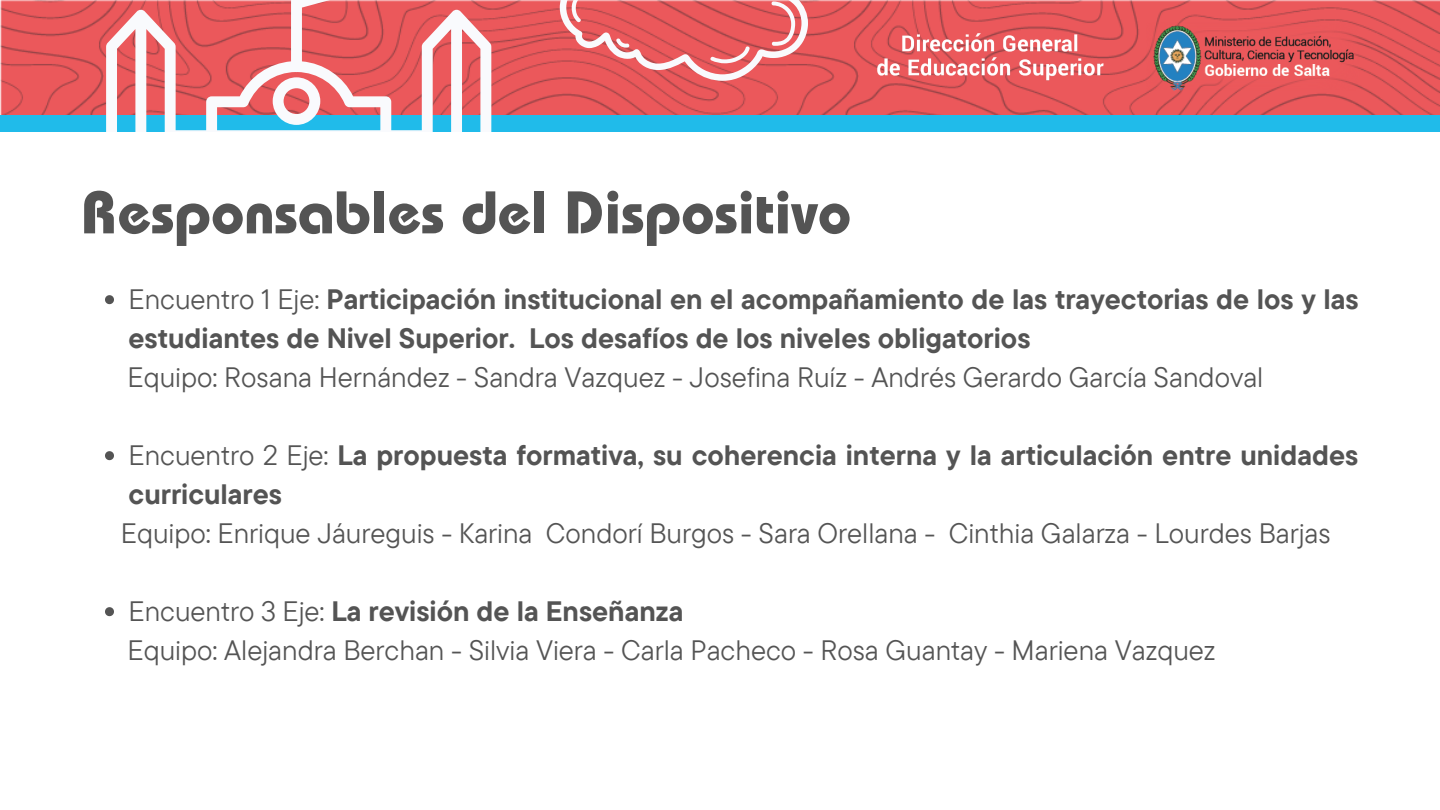
<style>
.page{position:relative;width:1440px;height:810px;background:#fff}
.page>*{position:absolute;margin:0;border:0;box-sizing:border-box;transform-origin:0 0}
.t1{font:700 60px "Bauhaus Pro";color:#545454}
.t2{font:700 28px/39px "TT Commons Pro";color:#545454}
.t3{font:28px "TT Commons Pro";color:#545454}
.s1{font-weight:400}
</style>
<div class="page">
<img style="left:0;top:0;width:1440px;height:115px">
<div style="left:0;top:115px;width:1439px;height:17px;background:#20bbea"></div>
<svg style="left:106px;top:0;width:385px;height:132px;fill:#eb585b"></svg>
<img style="left:1147px;top:23px;width:212px;height:69px">
<img style="left:876px;top:32px;width:228px;height:51px">
<svg style="left:560px;top:0;width:248px;height:81px;background:#e76e71"></svg>
<svg style="left:105px;top:295px;width:9px;height:9px"></svg>
<svg style="left:105px;top:451px;width:9px;height:9px"></svg>
<svg style="left:105px;top:607px;width:9px;height:9px"></svg>
<h1 class="t1" style="left:81px;top:191px;width:772px">Responsables del Dispositivo</h1>
<p class="t2" style="left:129px;top:279px;width:1232px"><span class="s1">Encuentro 1 Eje:</span> Participación institucional en el acompañamiento de las trayectorias de los y las estudiantes de Nivel Superior. Los desafíos de los niveles obligatorios</p>
<p class="t3" style="left:128px;top:359px;width:1137px">Equipo: Rosana Hernández - Sandra Vazquez - Josefina Ruíz - Andrés Gerardo García Sandoval</p>
<p class="t2" style="left:129px;top:435px;width:1231px"><span class="s1">Encuentro 2 Eje:</span> La propuesta formativa, su coherencia interna y la articulación entre unidades curriculares</p>
<p class="t3" style="left:121px;top:515px;width:1211px">Equipo: Enrique Jáureguis - Karina Condorí Burgos - Sara Orellana - Cinthia Galarza - Lourdes Barjas</p>
<p class="t2" style="left:129px;top:591px;width:556px"><span class="s1">Encuentro 3 Eje:</span> La revisión de la Enseñanza</p>
<p class="t3" style="left:128px;top:632px;width:1089px">Equipo: Alejandra Berchan - Silvia Viera - Carla Pacheco - Rosa Guantay - Mariena Vazquez</p>
</div>
